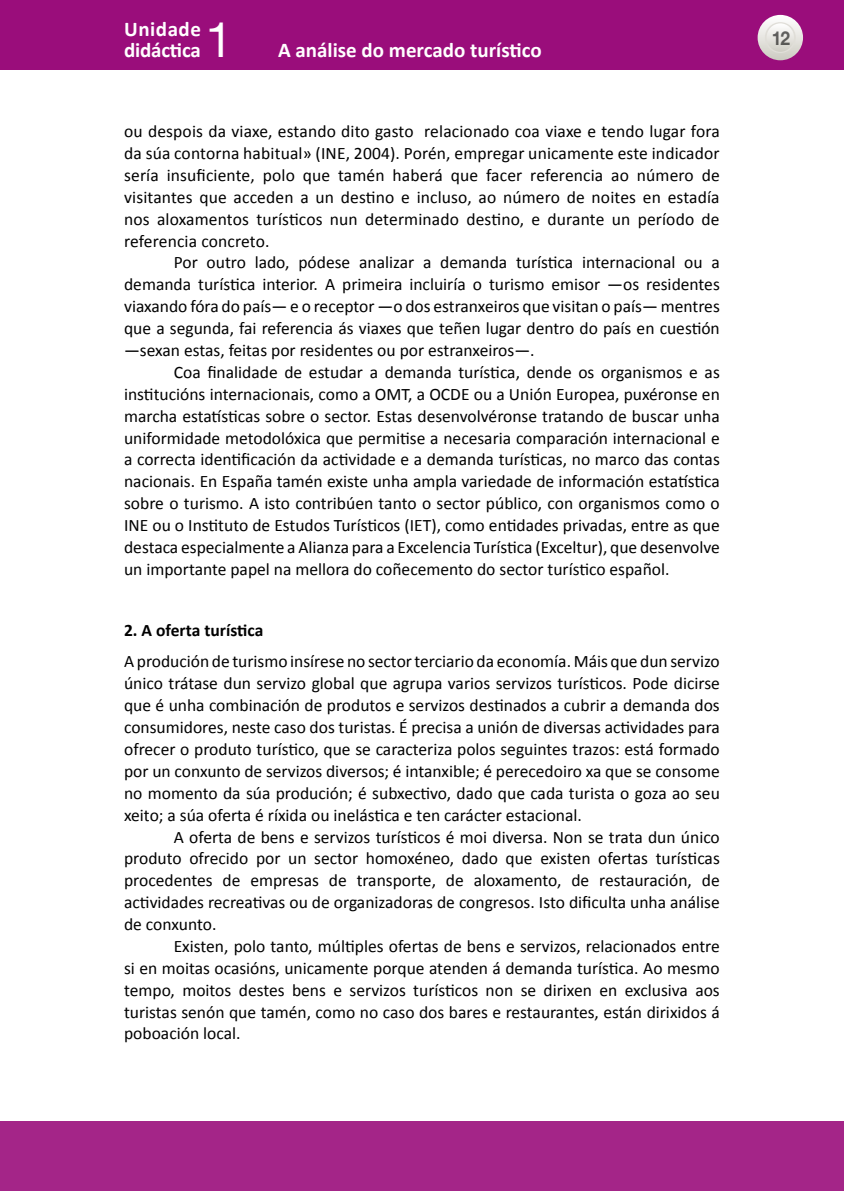
<style>
.page{position:relative;width:844px;height:1191px;background:#fff}
.page>*{position:absolute;margin:0;border:0;box-sizing:border-box;transform-origin:0 0}
.t1{font:49px "Helvetica Neue";color:#fff}
.t2{font:700 21px/21px "Calibri";color:#fff}
.t3{font:700 19.25px "Helvetica Neue";color:#000;scale:.9 1}
.TXTO___SANGRE{font:17.5px/21.9px "Calibri";color:#000;text-align:justify}
.TXTO_sin_sgre{font:17.5px/21.9px "Calibri";color:#000;text-align:justify}
._1º_Epigrafe{font:700 17.5px "Calibri";color:#000}
</style>
<div class="page">
<div style="left:0;top:0;width:843px;height:69px;background:#9a0d7b"></div>
<svg style="left:757px;top:15px;width:45px;height:45px"></svg>
<svg style="left:765px;top:23px;width:29px;height:29px"></svg>
<div style="left:764px;top:22px;width:31px;height:31px;border:1px solid #e0ded8;border-radius:50%"></div>
<div style="left:0;top:1121px;width:843px;height:70px;background:#a42588"></div>
<p class="t2" style="left:124px;top:19px;width:78px">Unidade didáctica</p>
<h1 class="t1" style="left:205px;top:11px;width:29px">1</h1>
<p class="t2" style="left:278px;top:40px;width:265px">A análise do mercado turístico</p>
<p class="TXTO_sin_sgre" style="left:124px;top:120px;width:597px">ou despois da viaxe, estando dito gasto relacionado coa viaxe e tendo lugar fora da súa contorna habitual» (INE, 2004). Porén, empregar unicamente este indicador sería insuficiente, polo que tamén haberá que facer referencia ao número de visitantes que acceden a un destino e incluso, ao número de noites en estadía nos aloxamentos turísticos nun determinado destino, e durante un período de referencia concreto.</p>
<p class="TXTO___SANGRE" style="left:124px;top:252px;width:597px;text-indent:50px">Por outro lado, pódese analizar a demanda turística internacional ou a demanda turística interior. A primeira incluiría o turismo emisor ―os residentes viaxando fóra do país― e o receptor ―o dos estranxeiros que visitan o país― mentres que a segunda, fai referencia ás viaxes que teñen lugar dentro do país en cuestión ―sexan estas, feitas por residentes ou por estranxeiros―.</p>
<p class="TXTO___SANGRE" style="left:124px;top:361px;width:597px;text-indent:50px">Coa finalidade de estudar a demanda turística, dende os organismos e as institucións internacionais, como a OMT, a OCDE ou a Unión Europea, puxéronse en marcha estatísticas sobre o sector. Estas desenvolvéronse tratando de buscar unha uniformidade metodolóxica que permitise a necesaria comparación internacional e a correcta identificación da actividade e a demanda turísticas, no marco das contas nacionais. En España tamén existe unha ampla variedade de información estatística sobre o turismo. A isto contribúen tanto o sector público, con organismos como o INE ou o Instituto de Estudos Turísticos (IET), como entidades privadas, entre as que destaca especialmente a Alianza para a Excelencia Turística (Exceltur), que desenvolve un importante papel na mellora do coñecemento do sector turístico español.</p>
<p class="_1º_Epigrafe" style="left:124px;top:618px;width:141px">2. A oferta turística</p>
<p class="TXTO_sin_sgre" style="left:124px;top:651px;width:597px">A produción de turismo insírese no sector terciario da economía. Máis que dun servizo único trátase dun servizo global que agrupa varios servizos turísticos. Pode dicirse que é unha combinación de produtos e servizos destinados a cubrir a demanda dos consumidores, neste caso dos turistas. É precisa a unión de diversas actividades para ofrecer o produto turístico, que se caracteriza polos seguintes trazos: está formado por un conxunto de servizos diversos; é intanxible; é perecedoiro xa que se consome no momento da súa produción; é subxectivo, dado que cada turista o goza ao seu xeito; a súa oferta é ríxida ou inelástica e ten carácter estacional.</p>
<p class="TXTO___SANGRE" style="left:124px;top:826px;width:597px;text-indent:50px">A oferta de bens e servizos turísticos é moi diversa. Non se trata dun único produto ofrecido por un sector homoxéneo, dado que existen ofertas turísticas procedentes de empresas de transporte, de aloxamento, de restauración, de actividades recreativas ou de organizadoras de congresos. Isto dificulta unha análise de conxunto.</p>
<p class="TXTO___SANGRE" style="left:124px;top:935px;width:597px;text-indent:50px">Existen, polo tanto, múltiples ofertas de bens e servizos, relacionados entre si en moitas ocasións, unicamente porque atenden á demanda turística. Ao mesmo tempo, moitos destes bens e servizos turísticos non se dirixen en exclusiva aos turistas senón que tamén, como no caso dos bares e restaurantes, están dirixidos á poboación local.</p>
<p class="t3" style="left:770px;top:26px;width:23px">12</p>
</div>
